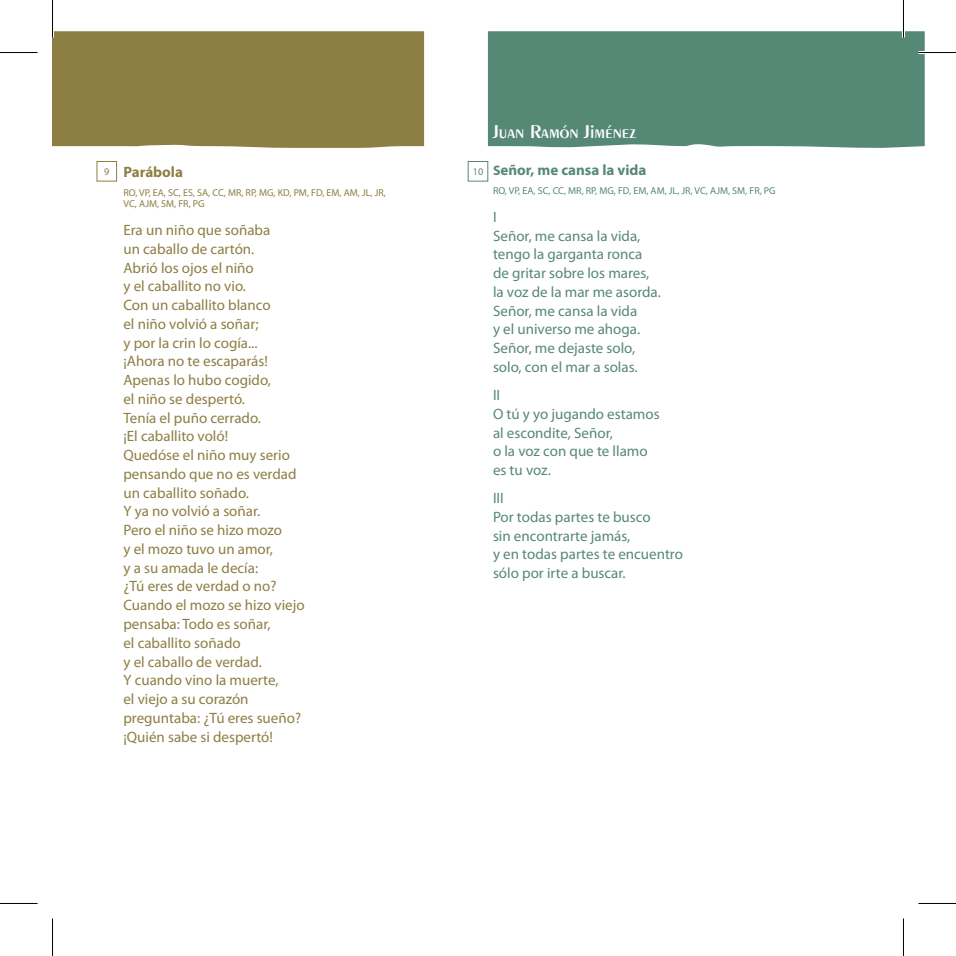
<style>
.page{position:relative;width:956px;height:956px;background:#fff}
.page>*{position:absolute;margin:0;border:0;box-sizing:border-box;transform-origin:0 0}
.t1{font:20px "Penguin Plain";color:#fff}
.t2{font:15px/18.8px "Myriad Pro";color:#8d7e43}
.t3{font:15px/18.8px "Myriad Pro";color:#568876}
.t4{font:700 15px "Myriad Pro";color:#568876}
.t5{font:700 15px "Myriad Pro";color:#8d7e43}
.t6{font:10.25px "Myriad Pro";color:#568876}
.t7{font:10.25px "Myriad Pro";color:#8d7e43}
.t8{font:10px/11.2px "Myriad Pro";color:#8d7e43}
.t9{font:10px "Myriad Pro";color:#568876}
.s1{font-size:13.75px}
</style>
<div class="page">
<div style="left:52px;top:31px;width:372px;height:117px;background:#8d7e43"></div>
<div style="left:488px;top:31px;width:436px;height:117px;background:#568876"></div>
<div style="left:96px;top:161px;width:21px;height:20px;border:1px solid #8d7e43"></div>
<div style="left:467px;top:161px;width:21px;height:20px;border:1px solid #568876"></div>
<hr style="left:918px;top:51px;width:37px;height:3px;background:#fff">
<hr style="left:51px;top:0;width:3px;height:37px;background:#fff">
<hr style="left:901px;top:0;width:3px;height:37px;background:#fff">
<hr style="left:0;top:52px;width:38px;height:1px;background:#000">
<hr style="left:918px;top:52px;width:37px;height:1px;background:#000">
<hr style="left:0;top:902px;width:38px;height:1px;background:#000">
<hr style="left:918px;top:902px;width:37px;height:1px;background:#000">
<hr style="left:52px;top:0;width:1px;height:37px;background:#000">
<hr style="left:52px;top:918px;width:1px;height:37px;background:#000">
<hr style="left:902px;top:0;width:1px;height:37px;background:#000">
<hr style="left:902px;top:918px;width:1px;height:37px;background:#000">
<p class="t5" style="left:123px;top:162px;width:61px">Parábola</p>
<p class="t8" style="left:123px;top:186px;width:264px">RO, VP, EA, SC, ES, SA, CC, MR, RP, MG, KD, PM, FD, EM, AM, JL, JR,<br>VC, AJM, SM, FR, PG</p>
<p class="t2" style="left:123px;top:220px;width:183px">Era un niño que soñaba<br>un caballo de cartón.<br>Abrió los ojos el niño<br>y el caballito no vio.<br>Con un caballito blanco<br>el niño volvió a soñar;<br>y por la crin lo cogía...<br>¡Ahora no te escaparás!<br>Apenas lo hubo cogido,<br>el niño se despertó.<br>Tenía el puño cerrado.<br>¡El caballito voló!<br>Quedóse el niño muy serio pensando que no es verdad un caballito soñado.<br>Y ya no volvió a soñar.<br>Pero el niño se hizo mozo<br>y el mozo tuvo un amor,<br>y a su amada le decía:<br>¿Tú eres de verdad o no?<br>Cuando el mozo se hizo viejo pensaba: Todo es soñar,<br>el caballito soñado<br>y el caballo de verdad.<br>Y cuando vino la muerte,<br>el viejo a su corazón preguntaba: ¿Tú eres sueño? ¡Quién sabe si despertó!</p>
<p class="t7" style="left:104px;top:165px;width:7px">9</p>
<p class="t6" style="left:472px;top:165px;width:12px">10</p>
<h1 class="t1" style="left:493px;top:119px;width:144px">Juan Ramón Jiménez</h1>
<p class="t4" style="left:493px;top:160px;width:155px"><span class="s1">S</span>eñor, me cansa la vida</p>
<p class="t9" style="left:493px;top:184px;width:284px">RO, VP, EA, SC, CC, MR, RP, MG, FD, EM, AM, JL, JR, VC, AJM, SM, FR, PG</p>
<p class="t3" style="left:493px;top:207px;width:169px">I<br>Señor, me cansa la vida, tengo la garganta ronca de gritar sobre los mares, la voz de la mar me asorda.<br>Señor, me cansa la vida<br>y el universo me ahoga.<br>Señor, me dejaste solo, solo, con el mar a solas.</p>
<p class="t3" style="left:493px;top:385px;width:168px">II<br>O tú y yo jugando estamos al escondite, Señor,<br>o la voz con que te llamo es tu voz.</p>
<p class="t3" style="left:493px;top:488px;width:191px">III<br>Por todas partes te busco<br>sin encontrarte jamás,<br>y en todas partes te encuentro sólo por irte a buscar.</p>
</div>
